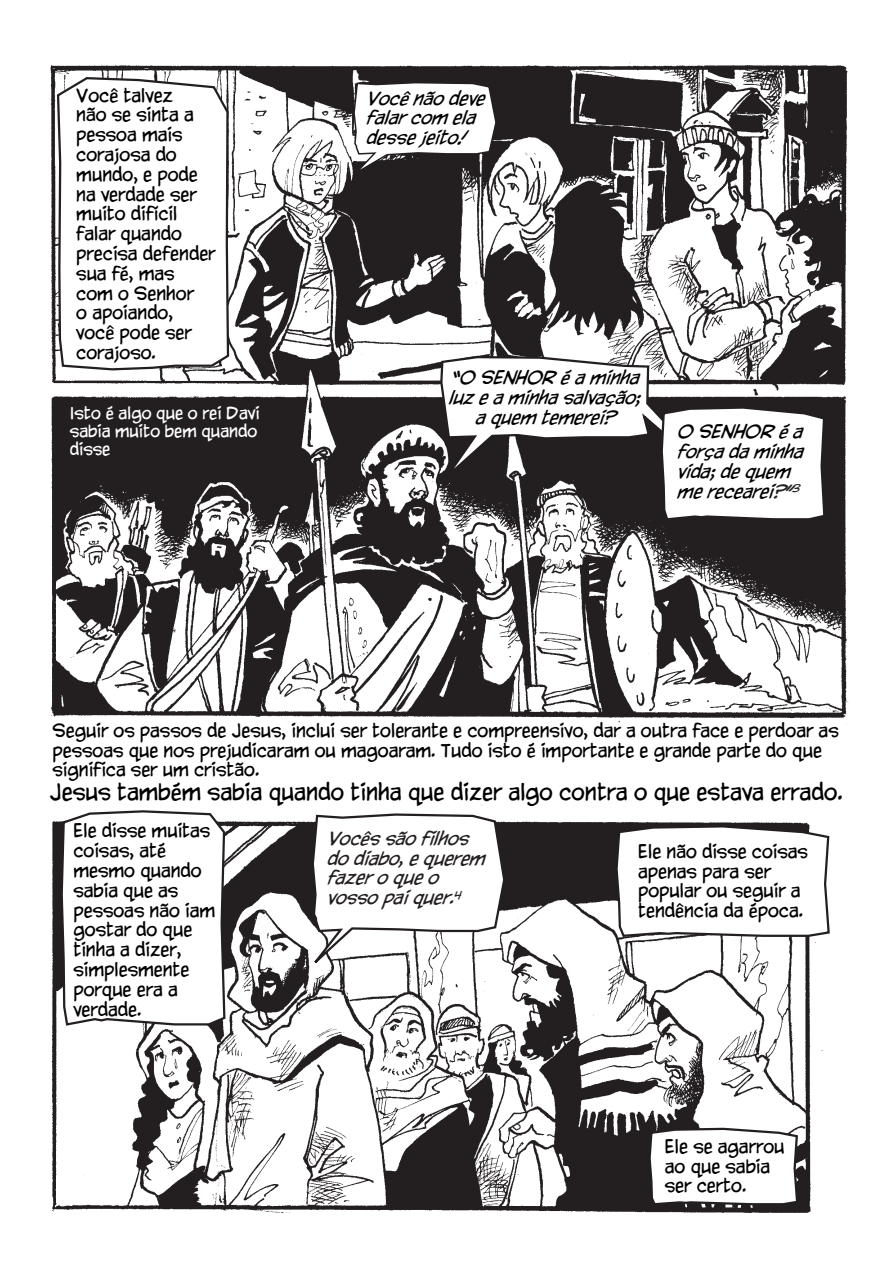
<style>
.page{position:relative;width:893px;height:1263px;background:#fff}
.page>*{position:absolute;margin:0;border:0;box-sizing:border-box;transform-origin:0 0}
.Normal__Web{font:20.25px "CC Yada Yada Yada Int";color:#000}
.t1{font:16.5px/19.8px "CC Yada Yada Yada Int";color:#000}
.t2{font:italic 16.5px/19.8px "CC Yada Yada Yada Int";color:#000}
.t3{font:italic 16.5px/19.8px "CC Yada Yada Yada Int";color:#231f20}
.t4{font:15px/18px "CC Yada Yada Yada Int";color:#fff}
.s1{color:#231f20}
</style>
<div class="page">
<img style="left:50px;top:62px;width:799px;height:1151px">
<svg style="left:55px;top:76px;width:175px;height:296px"></svg>
<svg style="left:614px;top:824px;width:217px;height:114px"></svg>
<svg style="left:647px;top:1126px;width:152px;height:80px"></svg>
<svg style="left:296px;top:812px;width:210px;height:171px"></svg>
<svg style="left:59px;top:809px;width:168px;height:218px"></svg>
<svg style="left:434px;top:355px;width:393px;height:167px"></svg>
<svg style="left:347px;top:81px;width:150px;height:99px"></svg>
<p class="t1" style="left:76px;top:87px;width:141px">Você talvez<br>não se sinta a pessoa mais corajosa do mundo, e pode na verdade ser muito difícil falar quando precisa defender sua fé, mas<br>com o Senhor<br>o apoiando,<br>você pode ser corajoso.</p>
<p class="t4" style="left:70px;top:405px;width:191px">Isto é algo que o rei Davi sabia muito bem quando disse</p>
<p class="t2" style="left:365px;top:90px;width:128px">Vocênãodeve falarcom ela dessejeito!</p>
<p class="t2" style="left:448px;top:369px;width:201px;text-align:center">“O SENHORéaminha luzeaminhasalvação; aquem temerei?</p>
<p class="t2" style="left:676px;top:423px;width:135px">O SENHORéa forçadaminha vida;dequem merecearei<span class="s1">?”</span><sup>3</sup></p>
<p class="t1" style="left:53px;top:722px;width:788px">Seguir os passos de Jesus, inclui ser tolerante e compreensivo, dar a outra face e perdoar as pessoas que nos prejudicaram ou magoaram. Tudo isto é importante e grande parte do que significa ser um cristão.</p>
<p class="Normal__Web" style="left:50px;top:781px;width:795px">Jesus também sabia quando tinha que dizer algo contra o que estava errado.</p>
<p class="t1" style="left:638px;top:843px;width:171px">Ele não disse coisas apenas para ser popular ou seguir a tendência da época.</p>
<p class="t1" style="left:73px;top:822px;width:143px">Ele disse muitas coisas, até mesmo quando sabia que as pessoas não iam gostar do que tinha a dizer, simplesmente porque era a verdade.</p>
<p class="t3" style="left:326px;top:830px;width:167px">Vocêssãofilhos dodiabo,equerem fazeroqueo vossopaiquer.<sup>4</sup></p>
<p class="t1" style="left:665px;top:1138px;width:121px">Ele se agarrou ao que sabia ser certo.</p>
</div>
